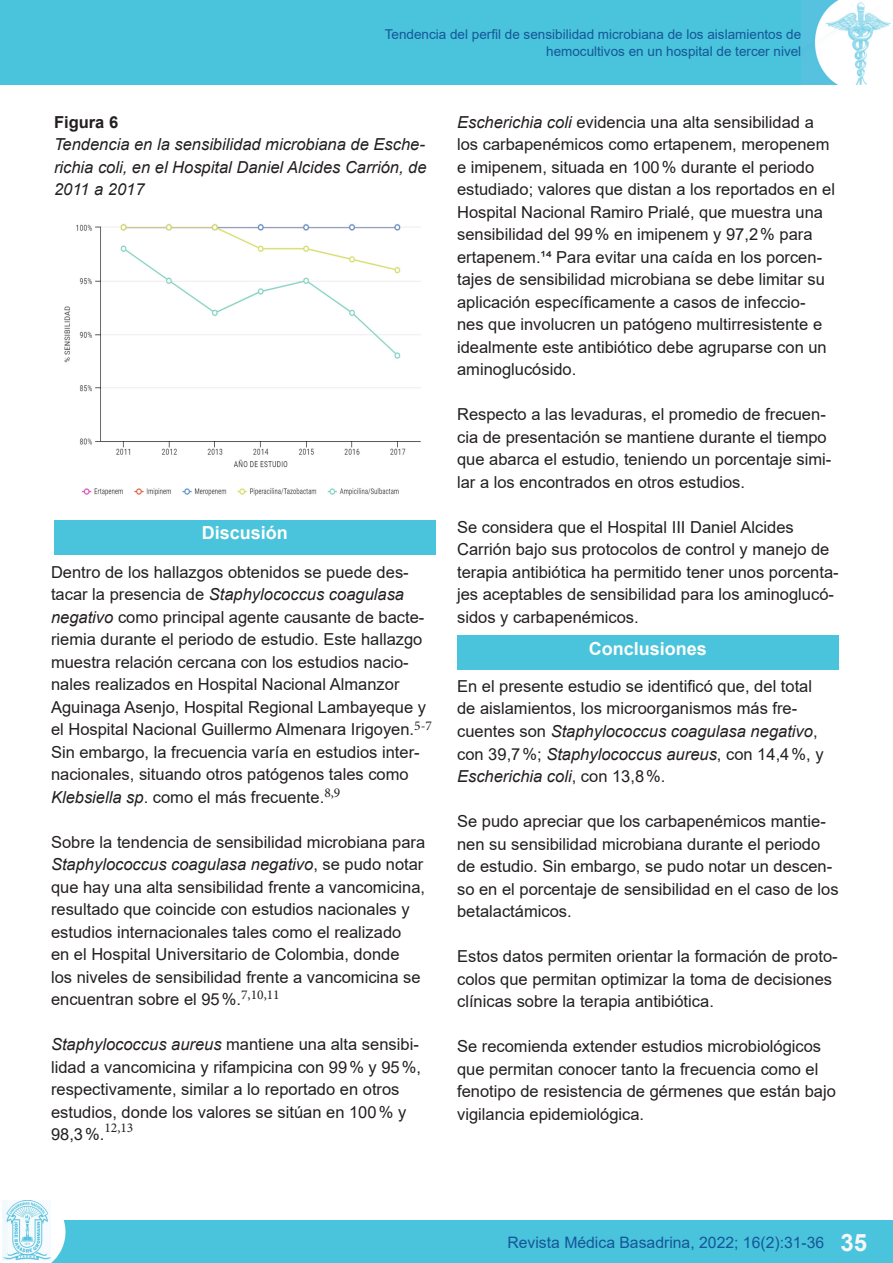
<style>
.page{position:relative;width:893px;height:1263px;background:#fff}
.page>*{position:absolute;margin:0;border:0;box-sizing:border-box;transform-origin:0 0}
.t1{font:700 24px "Arial";color:#f7f7f8}
.t2{font:700 18px "Arial";color:#fffefa}
.t3{font:16.5px/22.5px "Arial";color:#231f20}
.t4{font:italic 16.5px/22.5px "Arial";color:#231f20;text-align:justify}
.t5{font:700 16.5px "Arial";color:#231f20}
.t6{font:15.75px "Arial";color:#165698}
.t7{font:13.5px/16.5px "Arial";color:#165698;text-align:right}
.t8{font:13.5px "Minion Pro";color:#231f20}
.s1{font-style:italic}
</style>
<div class="page">
<div style="left:1px;top:0;width:892px;height:85px;background:#49c4dc"></div>
<img style="left:801px;top:0;width:92px;height:85px">
<div style="left:0;top:1221px;width:893px;height:42px;background:#49c4dc"></div>
<svg style="left:0;top:1200px;width:65px;height:63px"></svg>
<img style="left:3px;top:1200px;width:48px;height:60px">
<img style="left:64px;top:223px;width:357px;height:273px">
<div style="left:54px;top:520px;width:381px;height:34px;background:#49c4dc"></div>
<div style="left:457px;top:636px;width:381px;height:34px;background:#49c4dc"></div>
<p class="t7" style="left:385px;top:26px;width:418px">Tendencia del perfil de sensibilidad microbiana de los aislamientos de hemocultivos en un hospital de tercer nivel</p>
<p class="t5" style="left:54px;top:110px;width:66px">Figura 6</p>
<p class="t4" style="left:54px;top:133px;width:374px">Tendencia en la sensibilidad microbiana de Esche&shy;richia coli, en el Hospital Daniel Alcides Carrión, de 2011 a 2017</p>
<p class="t2" style="left:202px;top:520px;width:88px">Discusión</p>
<p class="t3" style="left:51px;top:560px;width:377px">Dentro de los hallazgos obtenidos se puede des&shy;tacar la presencia de <span class="s1">Staphylococcus coagulasa negativo</span> como principal agente causante de bacte&shy;riemia durante el periodo de estudio. Este hallazgo muestra relación cercana con los estudios nacio&shy;nales realizados en Hospital Nacional Almanzor Aguinaga Asenjo, Hospital Regional Lambayeque y el Hospital Nacional Guillermo Almenara Irigoyen.</p>
<p class="t8" style="left:414px;top:716px;width:19px">5-7</p>
<p class="t3" style="left:51px;top:740px;width:370px">Sin embargo, la frecuencia varía en estudios inter&shy;nacionales, situando otros patógenos tales como<br><span class="s1">Klebsiella sp</span>. como el más frecuente.</p>
<p class="t8" style="left:324px;top:784px;width:18px">8,9</p>
<p class="t3" style="left:51px;top:830px;width:376px">Sobre la tendencia de sensibilidad microbiana para <span class="s1">Staphylococcus coagulasa negativo</span>, se pudo notar que hay una alta sensibilidad frente a vancomicina, resultado que coincide con estudios nacionales y estudios internacionales tales como el realizado<br>en el Hospital Universitario de Colombia, donde<br>los niveles de sensibilidad frente a vancomicina se encuentran sobre el 95%.</p>
<p class="t8" style="left:241px;top:986px;width:40px">7,10,11</p>
<p class="t3" style="left:51px;top:1033px;width:372px"><span class="s1">Staphylococcus aureus</span> mantiene una alta sensibi&shy;lidad a vancomicina y rifampicina con 99% y 95%, respectivamente, similar a lo reportado en otros estudios, donde los valores se sitúan en 100% y 98,3%.</p>
<p class="t8" style="left:104px;top:1119px;width:30px">12,13</p>
<p class="t3" style="left:457px;top:110px;width:379px"><span class="s1">Escherichia coli</span> evidencia una alta sensibilidad a los carbapenémicos como ertapenem, meropenem e imipenem, situada en 100% durante el periodo estudiado; valores que distan a los reportados en el Hospital Nacional Ramiro Prialé, que muestra una sensibilidad del 99% en imipenem y 97,2% para ertapenem.¹⁴ Para evitar una caída en los porcen&shy;tajes de sensibilidad microbiana se debe limitar su aplicación específicamente a casos de infeccio&shy;nes que involucren un patógeno multirresistente e idealmente este antibiótico debe agruparse con un aminoglucósido.</p>
<p class="t3" style="left:457px;top:403px;width:376px">Respecto a las levaduras, el promedio de frecuen&shy;cia de presentación se mantiene durante el tiempo que abarca el estudio, teniendo un porcentaje simi&shy;lar a los encontrados en otros estudios.</p>
<p class="t3" style="left:457px;top:515px;width:383px">Se considera que el Hospital III Daniel Alcides Carrión bajo sus protocolos de control y manejo de terapia antibiótica ha permitido tener unos porcenta&shy;jes aceptables de sensibilidad para los aminoglucó&shy;sidos y carbapenémicos.</p>
<p class="t2" style="left:589px;top:636px;width:120px">Conclusiones</p>
<p class="t3" style="left:457px;top:675px;width:368px">En el presente estudio se identificó que, del total de aislamientos, los microorganismos más fre&shy;cuentes son <span class="s1">Staphylococcus coagulasa negativo</span>, con 39,7%; <span class="s1">Staphylococcus aureus</span>, con 14,4%, y <span class="s1">Escherichia coli</span>, con 13,8%.</p>
<p class="t3" style="left:457px;top:810px;width:383px">Se pudo apreciar que los carbapenémicos mantie&shy;nen su sensibilidad microbiana durante el periodo de estudio. Sin embargo, se pudo notar un descen&shy;so en el porcentaje de sensibilidad en el caso de los betalactámicos.</p>
<p class="t3" style="left:457px;top:945px;width:382px">Estos datos permiten orientar la formación de proto&shy;colos que permitan optimizar la toma de decisiones clínicas sobre la terapia antibiótica.</p>
<p class="t3" style="left:457px;top:1035px;width:380px">Se recomienda extender estudios microbiológicos que permitan conocer tanto la frecuencia como el fenotipo de resistencia de gérmenes que están bajo vigilancia epidemiológica.</p>
<p class="t6" style="left:507px;top:1231px;width:318px">Revista Médica Basadrina, 2022; 16(2):31-36</p>
<p class="t1" style="left:840px;top:1225px;width:28px">35</p>
</div>
